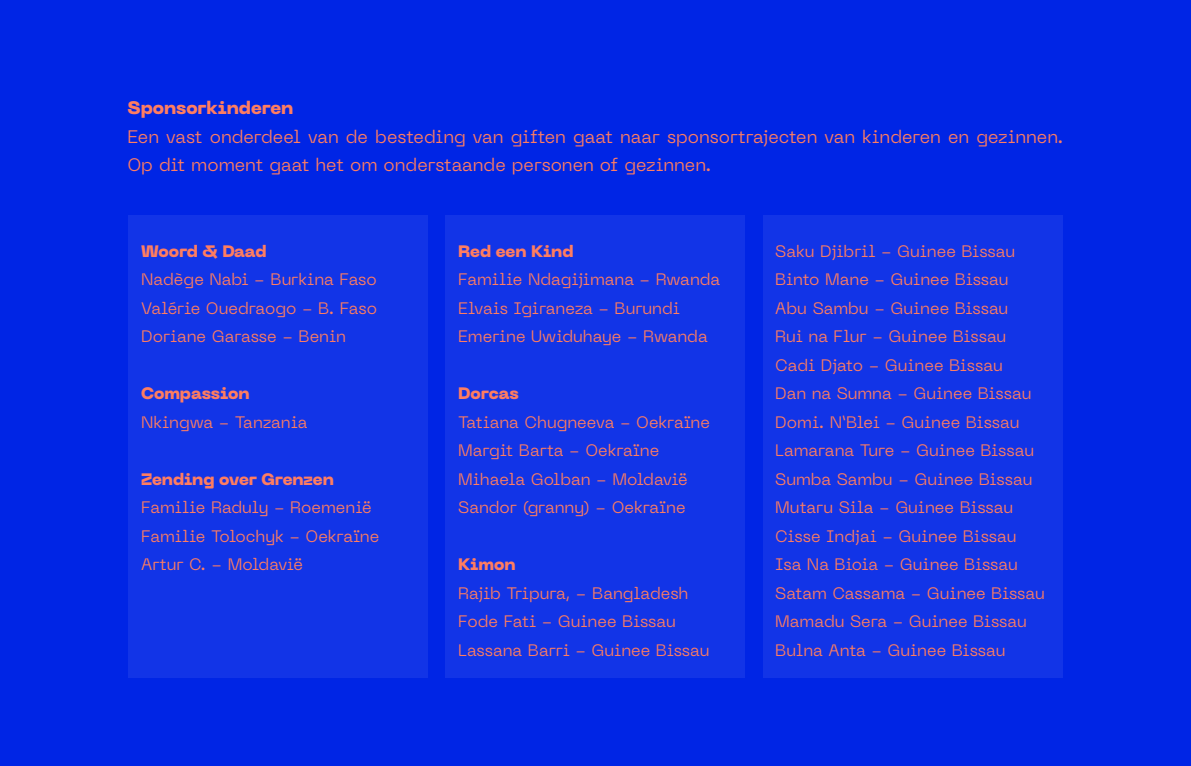
<style>
.page{position:relative;width:1191px;height:766px;background:#fff}
.page>*{position:absolute;margin:0;border:0;box-sizing:border-box;transform-origin:0 0}
.t1{font:300 18px/28.5px "PP Neue Machina Inktrap";color:#ff7d61}
.t2{font:800 18px "PP Neue Machina";color:#ff7d61}
.t3{font:300 16.5px/28.5px "PP Neue Machina Inktrap";color:#ff7d61}
.t4{font:800 16.5px "PP Neue Machina";color:#ff7d61}
</style>
<div class="page">
<div style="left:0;top:0;width:1191px;height:765px;background:#0025e5"></div>
<div style="left:128px;top:215px;width:299px;height:462px;background:#1234e7"></div>
<div style="left:763px;top:215px;width:300px;height:462px;background:#1234e7"></div>
<div style="left:445px;top:215px;width:300px;height:462px;background:#1234e7"></div>
<p class="t2" style="left:128px;top:96px;width:167px">Sponsorkinderen</p>
<p class="t1" style="left:128px;top:122px;width:937px">Een vast onderdeel van de besteding van giften gaat naar sponsortrajecten van kinderen en gezinnen.<br>Op dit moment gaat het om onderstaande personen of gezinnen.</p>
<p class="t4" style="left:141px;top:240px;width:127px">Woord &amp; Daad</p>
<p class="t3" style="left:141px;top:265px;width:237px;text-align:justify">Nadège Nabi - Burkina Faso Valérie Ouedraogo - B. Faso Doriane Garasse - Benin</p>
<p class="t4" style="left:141px;top:382px;width:110px">Compassion</p>
<p class="t3" style="left:141px;top:407px;width:168px">Nkingwa - Tanzania</p>
<p class="t4" style="left:141px;top:468px;width:194px">Zending over Grenzen</p>
<p class="t3" style="left:141px;top:493px;width:240px">Familie Raduly - Roemenië<br>Familie Tolochyk - Oekraïne<br>Artur C. - Moldavië</p>
<p class="t4" style="left:458px;top:240px;width:117px">Red een Kind</p>
<p class="t3" style="left:458px;top:265px;width:263px">Familie Ndagijimana - Rwanda<br>Elvais Igiraneza - Burundi<br>Emerine Uwiduhaye - Rwanda</p>
<p class="t4" style="left:458px;top:382px;width:62px">Dorcas</p>
<p class="t3" style="left:458px;top:407px;width:253px">Tatiana Chugneeva - Oekraïne<br>Margit Barta - Oekraïne<br>Mihaela Golban - Moldavië<br>Sandor (granny) - Oekraïne</p>
<p class="t4" style="left:458px;top:553px;width:59px">Kimon</p>
<p class="t3" style="left:458px;top:578px;width:253px">Rajib Tripura, - Bangladesh<br>Fode Fati - Guinee Bissau<br>Lassana Barri - Guinee Bissau</p>
<p class="t3" style="left:775px;top:236px;width:271px">Saku Djibril - Guinee Bissau<br>Binto Mane - Guinee Bissau<br>Abu Sambu - Guinee Bissau<br>Rui na Flur - Guinee Bissau<br>Cadi Djato - Guinee Bissau<br>Dan na Sumna - Guinee Bissau<br>Domi. N’Blei - Guinee Bissau<br>Lamarana Ture - Guinee Bissau<br>Sumba Sambu - Guinee Bissau<br>Mutaru Sila - Guinee Bissau<br>Cisse Indjai - Guinee Bissau<br>Isa Na Bioia - Guinee Bissau<br>Satam Cassama - Guinee Bissau<br>Mamadu Sera - Guinee Bissau<br>Bulna Anta - Guinee Bissau</p>
</div>
